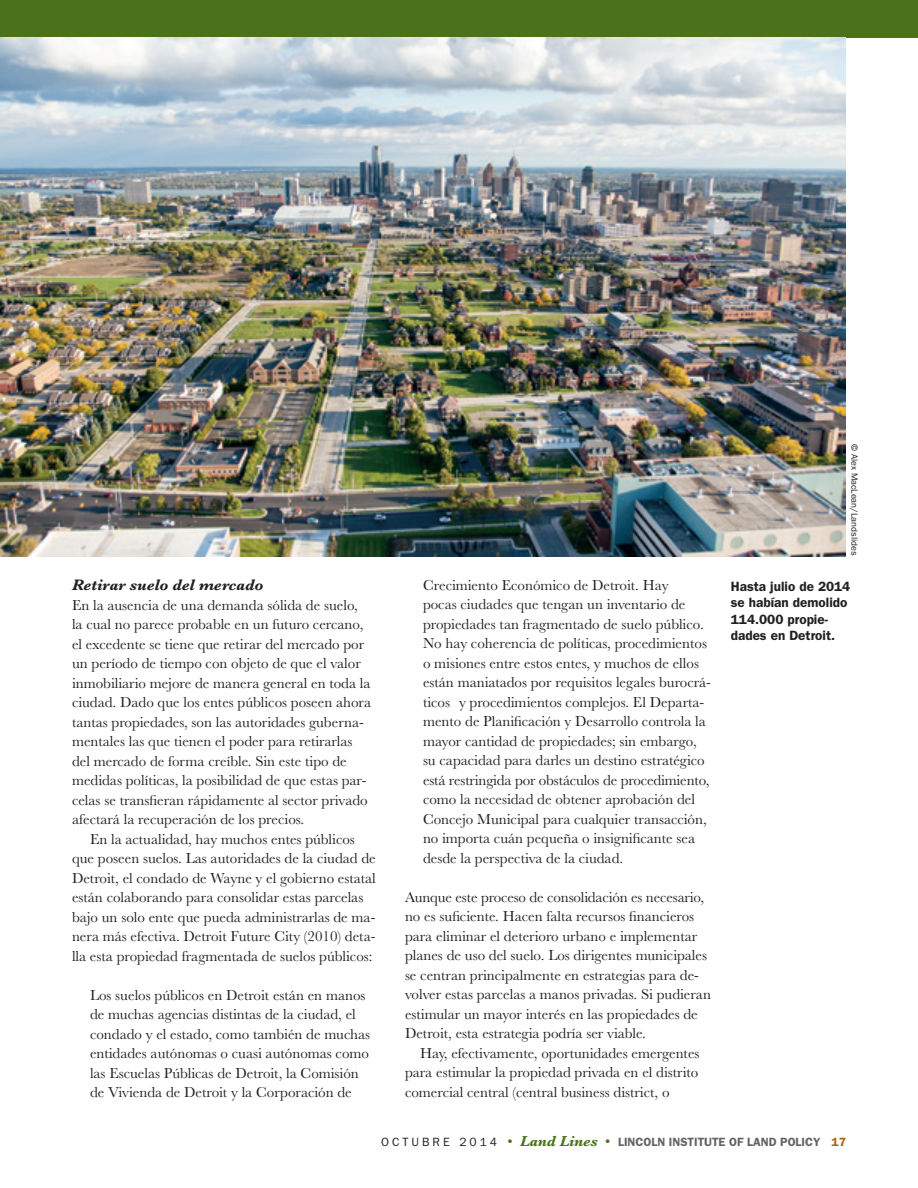
<style>
.page{position:relative;width:918px;height:1188px;background:#fff}
.page>*{position:absolute;margin:0;border:0;box-sizing:border-box;transform-origin:0 0}
._05_subhead_B{font:italic 700 15.75px "Baskerville MT Std";color:#231f20}
._00_text{font:15px/19.5px "Baskerville MT Std";color:#231f20}
._07_caption{font:600 13.5px/16.5px "ITC Franklin Gothic Std";color:#231f20}
.t1{font:600 12px "ITC Franklin Gothic Std";color:#636366}
._70_credit{font:9px "ITC Franklin Gothic Std";color:#231f20}
.s1{font-weight:400;color:#231f20}
.s2{font-family:"Baskerville MT Std";font-weight:400;font-size:15px;color:#4b711c}
.s3{font-family:"Baskerville MT Std";font-weight:700;font-style:italic;font-size:15px;color:#4b711c}
.s4{color:#b05f0f}
</style>
<div class="page">
<div style="left:0;top:0;width:918px;height:38px;background:#4b711c"></div>
<img style="left:0;top:38px;width:846px;height:518px">
<p class="_05_subhead_B" style="left:72px;top:576px;width:193px">Retirar suelo del mercado</p>
<p class="_00_text" style="left:72px;top:595px;width:301px">En la ausencia de una demanda sólida de suelo, la cual no parece probable en un futuro cercano, el excedente se tiene que retirar del mercado por un período de tiempo con objeto de que el valor inmobiliario mejore de manera general en toda la ciudad. Dado que los entes públicos poseen ahora tantas propiedades, son las autoridades guberna&shy;mentales las que tienen el poder para retirarlas del mercado de forma creíble. Sin este tipo de medidas políticas, la posibilidad de que estas par&shy;celas se transfieran rápidamente al sector privado afectará la recuperación de los precios.</p>
<p class="_00_text" style="left:72px;top:829px;width:305px;text-indent:18px">En la actualidad, hay muchos entes públicos que poseen suelos. Las autoridades de la ciudad de Detroit, el condado de Wayne y el gobierno estatal están colaborando para consolidar estas parcelas bajo un solo ente que pueda administrarlas de ma&shy;nera más efectiva. Detroit Future City (2010) deta&shy;lla esta propiedad fragmentada de suelos públicos:</p>
<p class="_00_text" style="left:90px;top:985px;width:282px">Los suelos públicos en Detroit están en manos de muchas agencias distintas de la ciudad, el condado y el estado, como también de muchas entidades autónomas o cuasi autónomas como las Escuelas Públicas de Detroit, la Comisión de Vivienda de Detroit y la Corporación de</p>
<p class="_00_text" style="left:423px;top:575px;width:289px">Crecimiento Económico de Detroit. Hay<br>pocas ciudades que tengan un inventario de propiedades tan fragmentado de suelo público.<br>No hay coherencia de políticas, procedimientos o misiones entre estos entes, y muchos de ellos están maniatados por requisitos legales burocrá&shy;ticos y procedimientos complejos. El Departa&shy;mento de Planificación y Desarrollo controla la mayor cantidad de propiedades; sin embargo, su capacidad para darles un destino estratégico está restringida por obstáculos de procedimiento, como la necesidad de obtener aprobación del Concejo Municipal para cualquier transacción, no importa cuán pequeña o insignificante sea desde la perspectiva de la ciudad.</p>
<p class="_00_text" style="left:405px;top:887px;width:307px">Aunque este proceso de consolidación es necesario, no es suficiente. Hacen falta recursos financieros para eliminar el deterioro urbano e implementar planes de uso del suelo. Los dirigentes municipales se centran principalmente en estrategias para de&shy;volver estas parcelas a manos privadas. Si pudieran estimular un mayor interés en las propiedades de Detroit, esta estrategia podría ser viable.</p>
<p class="_00_text" style="left:405px;top:1043px;width:296px;text-align:justify;text-indent:15px">Hay, efectivamente, oportunidades emergentes para estimular la propiedad privada en el distrito comercial central (central business district, o</p>
<p class="_70_credit" style="left:860px;top:444px;width:113px;rotate:90deg">© Alex MacLean/Landslides</p>
<p class="_07_caption" style="left:731px;top:578px;width:121px">Hasta julio de 2014 se habían demolido<br>114.000 propie&shy;dades en Detroit.</p>
<p class="t1" style="left:381px;top:1135px;width:466px"><span class="s1">O C T U B R E 2 0 1 4</span> <span class="s2">•</span> <span class="s3">Land Lines</span> <span class="s2">•</span> LINCOLN INSTITUTE OF LAND POLICY <span class="s4">17</span></p>
</div>
